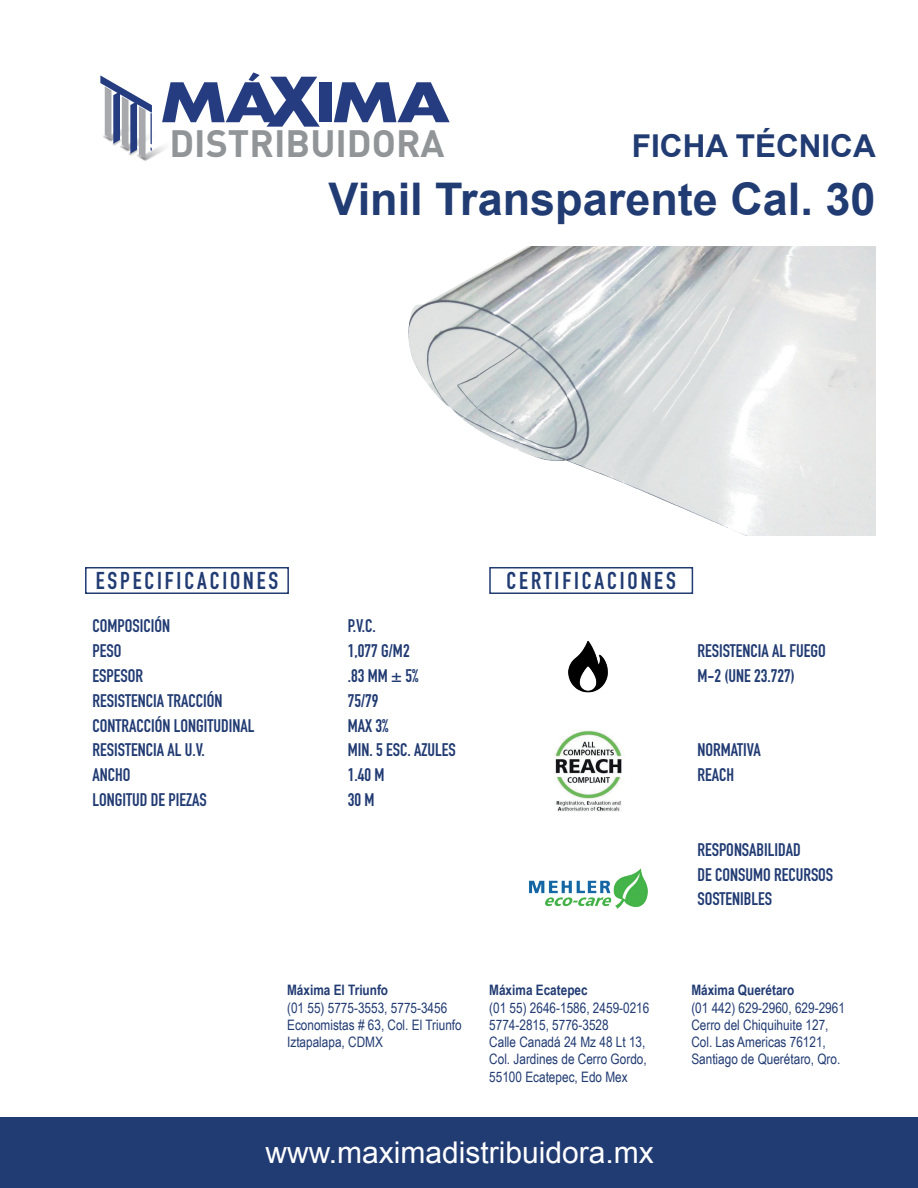
<style>
.page{position:relative;width:918px;height:1188px;background:#fff}
.page>*{position:absolute;margin:0;border:0;box-sizing:border-box;transform-origin:0 0}
.t1{font:700 45px "Arial";color:#213b73}
.t2{font:700 37.65px "DIN";color:#919598}
.t3{font:700 31.5px "Arial";color:#213b73}
.t4{font:30px "Arial";color:#fff}
.t5{font:700 24px "DIN Condensed";letter-spacing:.12em;color:#213b73}
.t6{font:700 18px/24.8px "DIN Condensed";color:#213b73}
.t7{font:14.4px/17.2px "Arial Narrow";color:#213b73}
.t8{font:700 14.4px "Arial Narrow";color:#213b73}
</style>
<div class="page">
<div style="left:319px;top:82px;width:13px;height:40px;background:#253d80"></div>
<svg style="left:334px;top:82px;width:116px;height:40px"></svg>
<svg style="left:100px;top:72px;width:220px;height:89px"></svg>
<div style="left:1px;top:1117px;width:917px;height:71px;background:#213b73"></div>
<div style="left:85px;top:567px;width:204px;height:27px;border:2px solid #213b73"></div>
<div style="left:489px;top:567px;width:204px;height:27px;border:2px solid #213b73"></div>
<img style="left:408px;top:246px;width:467px;height:290px">
<img style="left:554px;top:730px;width:69px;height:82px">
<img style="left:529px;top:868px;width:119px;height:41px">
<img style="left:568px;top:641px;width:40px;height:52px">
<h3 class="t3" style="left:632px;top:125px;width:245px">FICHA TÉCNICA</h3>
<h1 class="t1" style="left:329px;top:169px;width:548px">Vinil Transparente Cal. 30</h1>
<h2 class="t2" style="left:169px;top:118px;width:277px">DISTRIBUIDORA</h2>
<h3 class="t5" style="left:96px;top:564px;width:184px">ESPECIFICACIONES</h3>
<h3 class="t5" style="left:507px;top:564px;width:171px">CERTIFICACIONES</h3>
<p class="t6" style="left:93px;top:614px;width:79px">COMPOSICIÓN</p>
<p class="t6" style="left:348px;top:614px;width:30px">P.V.C.</p>
<p class="t6" style="left:93px;top:638px;width:30px">PESO</p>
<p class="t6" style="left:348px;top:638px;width:63px">1,077 G/M2</p>
<p class="t6" style="left:93px;top:663px;width:52px">ESPESOR</p>
<p class="t6" style="left:348px;top:663px;width:72px">.83 MM ± 5%</p>
<p class="t6" style="left:93px;top:688px;width:131px">RESISTENCIA TRACCIÓN</p>
<p class="t6" style="left:348px;top:688px;width:32px">75/79</p>
<p class="t6" style="left:93px;top:713px;width:163px">CONTRACCIÓN LONGITUDINAL</p>
<p class="t6" style="left:348px;top:713px;width:42px">MAX 3%</p>
<p class="t6" style="left:93px;top:738px;width:114px">RESISTENCIA AL U.V.</p>
<p class="t6" style="left:348px;top:738px;width:110px">MIN. 5 ESC. AZULES</p>
<p class="t6" style="left:93px;top:763px;width:39px">ANCHO</p>
<p class="t6" style="left:348px;top:763px;width:38px">1.40 M</p>
<p class="t6" style="left:93px;top:787px;width:116px">LONGITUD DE PIEZAS</p>
<p class="t6" style="left:348px;top:787px;width:28px">30 M</p>
<p class="t6" style="left:697px;top:638px;width:130px">RESISTENCIA AL FUEGO<br>M-2 (UNE 23.727)</p>
<p class="t6" style="left:697px;top:738px;width:65px">NORMATIVA<br>REACH</p>
<p class="t6" style="left:697px;top:837px;width:137px">RESPONSABILIDAD<br>DE CONSUMO RECURSOS<br>SOSTENIBLES</p>
<p class="t8" style="left:287px;top:979px;width:103px">Máxima El Triunfo</p>
<p class="t7" style="left:287px;top:998px;width:176px">(01 55) 5775-3553, 5775-3456<br>Economistas # 63, Col. El Triunfo<br>Iztapalapa, CDMX</p>
<p class="t8" style="left:489px;top:979px;width:100px">Máxima Ecatepec</p>
<p class="t7" style="left:489px;top:998px;width:162px">(01 55) 2646-1586, 2459-0216<br>5774-2815, 5776-3528<br>Calle Canadá 24 Mz 48 Lt 13,<br>Col. Jardines de Cerro Gordo,<br>55100 Ecatepec, Edo Mex</p>
<h3 class="t4" style="left:266px;top:1133px;width:390px">www.maximadistribuidora.mx</h3>
<p class="t8" style="left:691px;top:979px;width:105px">Máxima Querétaro</p>
<p class="t7" style="left:691px;top:998px;width:155px">(01 442) 629-2960, 629-2961<br>Cerro del Chiquihuite 127,<br>Col. Las Americas 76121,<br>Santiago de Querétaro, Qro.</p>
</div>
